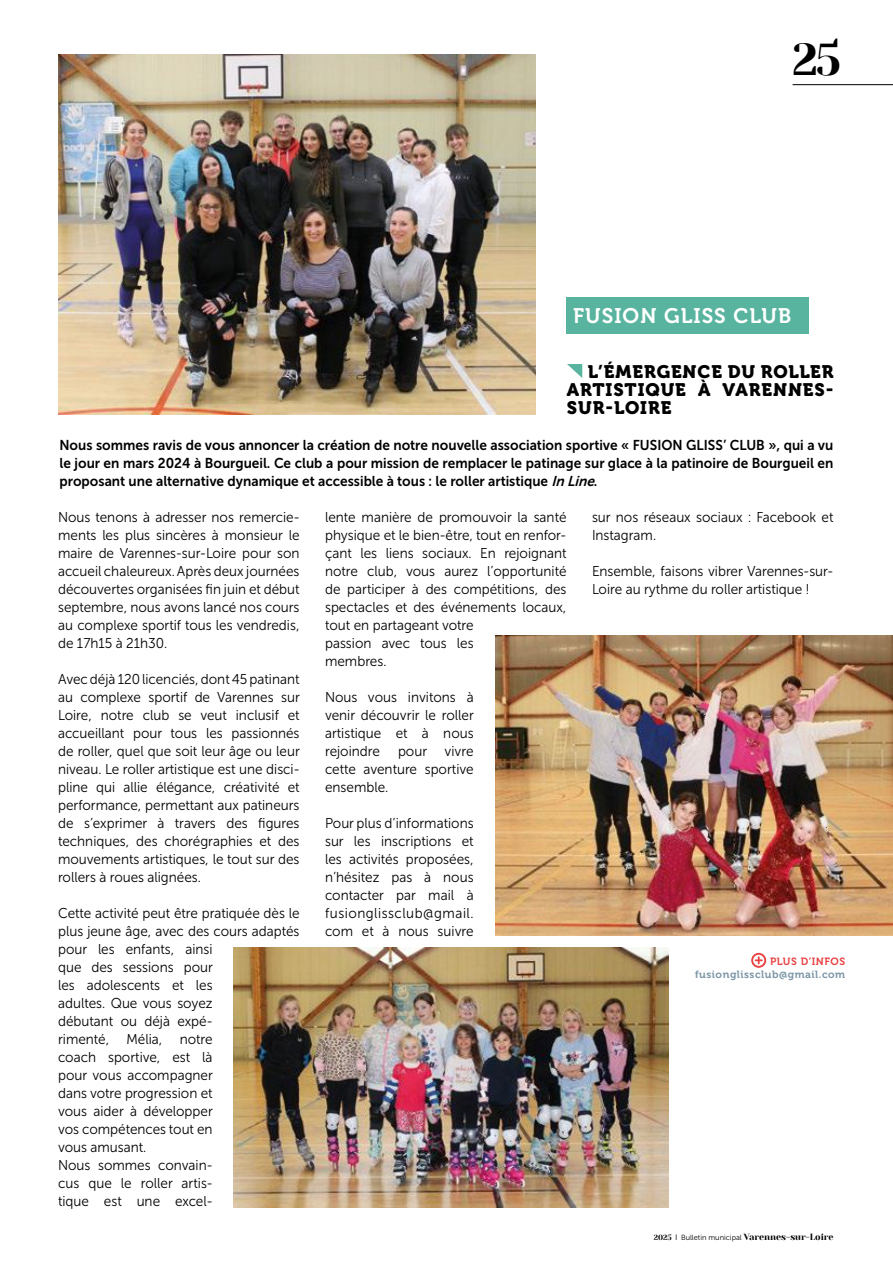
<style>
.page{position:relative;width:893px;height:1263px;background:#fff}
.page>*{position:absolute;margin:0;border:0;box-sizing:border-box;transform-origin:0 0}
.t1{font:44.55px "Yeseva One";color:#000}
.t2{font:21px "Museo 700";letter-spacing:.05em;color:#fff}
.t3{font:18px/18px "Museo 900";letter-spacing:.05em;color:#000;text-align:justify}
.t4{font:14.25px/18px "Museo Sans Cyrl 300";color:#000;text-align:justify;scale:.95 1}
.t5{font:14.25px/18px "Museo Sans Cyrl 700";color:#000;text-align:justify;scale:.95 1}
.t6{font:10.5px "Museo 700";letter-spacing:.05em;color:#7994a4}
.t7{font:10.5px "Museo 700";letter-spacing:.05em;color:#e84142}
.t8{font:9px "Yeseva One";color:#000}
.s1{font-style:italic}
.s2{font-size:7.5px}
.s3{font-family:"Muli";font-size:7.5px}
.s4{font-family:"Museo Sans Cyrl 300";font-size:7.5px}
</style>
<div class="page">
<hr style="left:792px;top:84px;width:101px;height:1px;background:#000">
<svg style="left:751px;top:953px;width:15px;height:15px"></svg>
<img style="left:58px;top:55px;width:478px;height:359px">
<img style="left:496px;top:635px;width:397px;height:301px">
<img style="left:234px;top:947px;width:435px;height:261px">
<svg style="left:567px;top:364px;width:15px;height:14px"></svg>
<div style="left:566px;top:297px;width:243px;height:36px;background:#59b49f"></div>
<h1 class="t1" style="left:792px;top:33px;width:50px">25</h1>
<h2 class="t2" style="left:573px;top:304px;width:220px">FUSION GLISS CLUB</h2>
<p class="t3" style="left:567px;top:363px;width:268px;text-indent:21px">L’ÉMERGENCE DU ROLLER ARTISTIQUE À VARENNES-SUR-LOIRE</p>
<p class="t5" style="left:60px;top:436px;width:816px">Nous sommes ravis de vous annoncer la création de notre nouvelle association sportive « FUSION GLISS’ CLUB », qui a vu le jour en mars 2024 à Bourgueil. Ce club a pour mission de remplacer le patinage sur glace à la patinoire de Bourgueil en proposant une alternative dynamique et accessible à tous : le roller artistique <span class="s1">In Line</span>.</p>
<p class="t4" style="left:58px;top:508px;width:256px">Nous tenons à adresser nos remercie&shy;ments les plus sincères à monsieur le maire de Varennes-sur-Loire pour son accueil chaleureux. Après deux journées découvertes organisées fin juin et début septembre, nous avons lancé nos cours au complexe sportif tous les vendredis, de 17h15 à 21h30.</p>
<p class="t4" style="left:58px;top:670px;width:256px">Avec déjà 120 licenciés, dont 45 patinant au complexe sportif de Varennes sur Loire, notre club se veut inclusif et accueillant pour tous les passionnés de roller, quel que soit leur âge ou leur niveau. Le roller artistique est une disci&shy;pline qui allie élégance, créativité et performance, permettant aux patineurs de s’exprimer à travers des figures techniques, des chorégraphies et des mouvements artistiques, le tout sur des rollers à roues alignées.</p>
<p class="t4" style="left:58px;top:904px;width:256px;text-align:left">Cette activité peut être pratiquée dès le plus jeune âge, avec des cours adaptés pour les enfants, ainsi<br>que des sessions pour<br>les adolescents et les<br>adultes. Que vous soyez<br>débutant ou déjà expé-<br>rimenté, Mélia, notre<br>coach sportive, est là<br>pour vous accompagner<br>dans votre progression et<br>vous aider à développer<br>vos compétences tout en<br>vous amusant.<br>Nous sommes convain-<br>cus que le roller artis-<br>tique est une excel-</p>
<p class="t4" style="left:325px;top:508px;width:256px;text-align:left">lente manière de promouvoir la santé physique et le bien-être, tout en renfor&shy;çant les liens sociaux. En rejoignant notre club, vous aurez l’opportunité de participer à des compétitions, des spectacles et des événements locaux, tout en partageant votre<br>passion avec tous les<br>membres.</p>
<p class="t4" style="left:325px;top:688px;width:158px">Nous vous invitons à venir découvrir le roller artistique et à nous rejoindre</p>
<p class="t4" style="left:325px;top:742px;width:158px;text-indent:73px">pour vivre cette aventure sportive ensemble.</p>
<p class="t4" style="left:325px;top:814px;width:158px">Pour plus d’informations sur les inscriptions et les activités proposées, n’hésitez pas à nous contacter par mail à fusionglissclub@gmail. com et à nous suivre</p>
<p class="t4" style="left:592px;top:508px;width:256px">sur nos réseaux sociaux : Facebook et<br>Instagram.</p>
<p class="t4" style="left:592px;top:562px;width:256px">Ensemble, faisons vibrer Varennes-sur-<br>Loire au rythme du roller artistique !</p>
<p class="t7" style="left:770px;top:955px;width:77px">PLUS D’INFOS</p>
<p class="t6" style="left:695px;top:969px;width:151px">fusionglissclub@gmail.com</p>
<p class="t8" style="left:654px;top:1231px;width:181px"><span class="s2">2025</span> <span class="s3">l</span> <span class="s4">Bulletin municipal</span> Varennes-sur-Loire</p>
</div>
